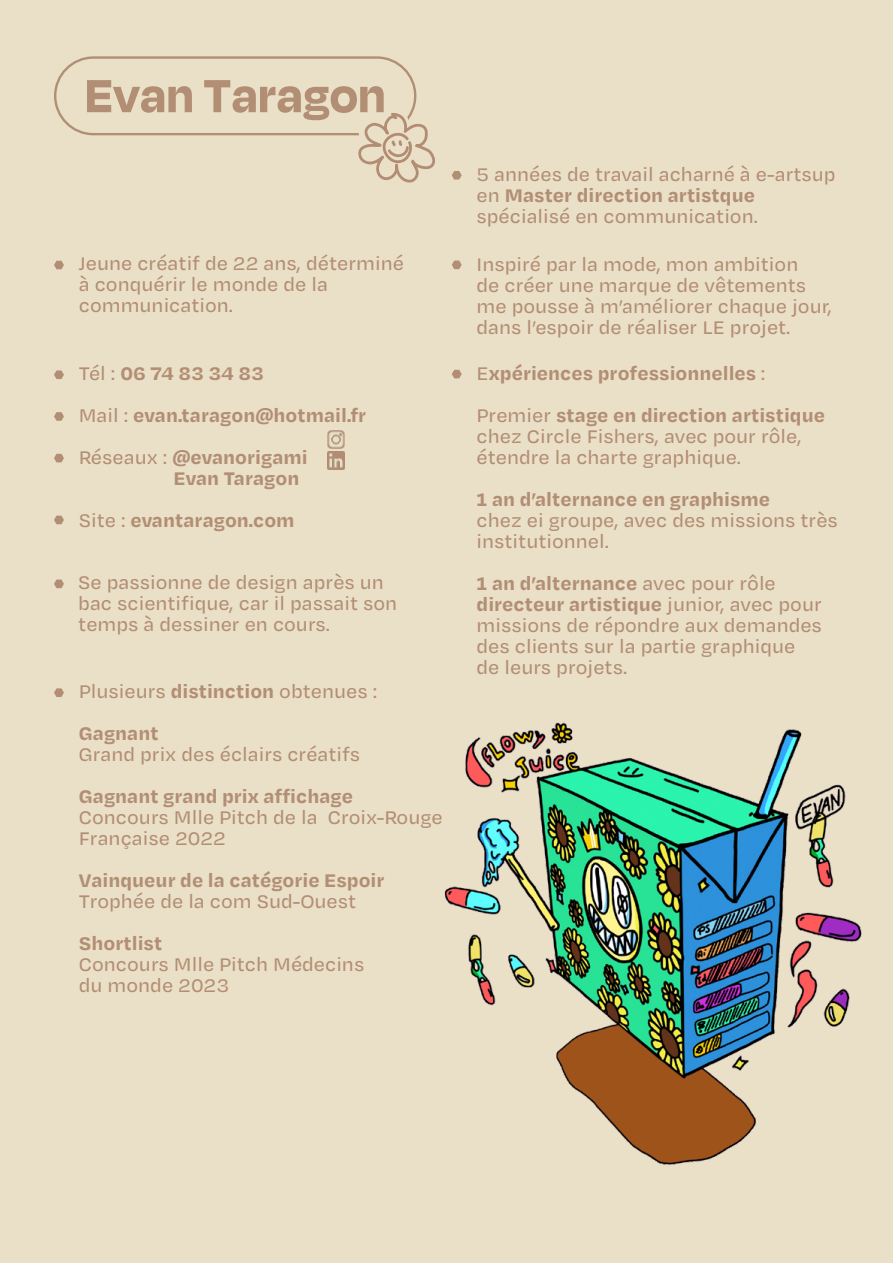
<style>
.page{position:relative;width:893px;height:1263px;background:#eae0c7}
.page>*{position:absolute;margin:0;border:0;box-sizing:border-box;transform-origin:0 0}
.t1{font:700 53.4px "Degular Display Demo";letter-spacing:.025em;color:#b28e75}
.t2{font:500 21px/21px "Degular Text";color:#b28e75}
.t3{font:700 21px/42px "Degular Text";color:#b28e75}
.s1{font-weight:500}
.s2{font-weight:700}
</style>
<div class="page">
<img style="left:444px;top:722px;width:418px;height:443px">
<div style="left:54px;top:56px;width:362px;height:79px;border:2px solid #b28e75;border-radius:38px"></div>
<svg style="left:54px;top:261px;width:10px;height:8px"></svg>
<svg style="left:54px;top:688px;width:10px;height:9px"></svg>
<svg style="left:452px;top:370px;width:10px;height:8px"></svg>
<svg style="left:54px;top:370px;width:10px;height:9px"></svg>
<svg style="left:54px;top:412px;width:10px;height:9px"></svg>
<svg style="left:54px;top:454px;width:10px;height:8px"></svg>
<svg style="left:54px;top:516px;width:10px;height:8px"></svg>
<svg style="left:54px;top:579px;width:10px;height:9px"></svg>
<svg style="left:452px;top:171px;width:10px;height:9px"></svg>
<svg style="left:452px;top:261px;width:10px;height:8px"></svg>
<img style="left:327px;top:431px;width:18px;height:17px">
<img style="left:327px;top:451px;width:18px;height:18px">
<svg style="left:356px;top:109px;width:79px;height:74px"></svg>
<h1 class="t1" style="left:85px;top:64px;width:301px">Evan Taragon</h1>
<p class="t2" style="left:79px;top:252px;width:327px">Jeune créatif de 22 ans, déterminé à conquérir le monde de la communication.</p>
<p class="t3" style="left:79px;top:351px;width:289px"><span class="s1">Tél :</span> 06 74 83 34 83<br><span class="s1">Mail :</span> evan.taragon@hotmail.fr<br><span class="s1">Réseaux :</span> @evanorigami</p>
<p class="t3" style="left:79px;top:456px;width:222px;text-align:right">Evan Taragon<br><span class="s1">Site :</span> evantaragon.com</p>
<p class="t2" style="left:78px;top:571px;width:320px">Se passionne de design après un bac scientifique, car il passait son temps à dessiner en cours.</p>
<p class="t2" style="left:79px;top:669px;width:300px;line-height:42px">Plusieurs <span class="s2">distinction</span> obtenues :<br><span class="s2">Gagnant</span></p>
<p class="t2" style="left:79px;top:743px;width:283px">Grand prix des éclairs créatifs</p>
<p class="t3" style="left:79px;top:774px;width:276px">Gagnant grand prix affichage</p>
<p class="t2" style="left:79px;top:806px;width:365px">Concours Mlle Pitch de la Croix-Rouge<br>Française 2022</p>
<p class="t3" style="left:79px;top:858px;width:307px">Vainqueur de la catégorie Espoir</p>
<p class="t2" style="left:79px;top:890px;width:279px">Trophée de la com Sud-Ouest</p>
<p class="t3" style="left:79px;top:921px;width:85px">Shortlist</p>
<p class="t2" style="left:79px;top:953px;width:287px">Concours Mlle Pitch Médecins du monde 2023</p>
<p class="t2" style="left:477px;top:163px;width:361px">5 années de travail acharné à e-artsup en <span class="s2">Master direction artistque </span>spécialisé en communication.</p>
<p class="t2" style="left:477px;top:253px;width:357px">Inspiré par la mode, mon ambition<br>de créer une marque de vêtements me pousse à m’améliorer chaque jour, dans l’espoir de réaliser LE projet.</p>
<p class="t3" style="left:477px;top:351px;width:350px"><span class="s1">E</span>xpériences professionnelles <span class="s1">:<br>Premier</span> stage en direction artistique</p>
<p class="t2" style="left:477px;top:424px;width:327px">chez Circle Fishers, avec pour rôle, étendre la charte graphique.</p>
<p class="t3" style="left:477px;top:477px;width:295px">1 an d’alternance en graphisme</p>
<p class="t2" style="left:477px;top:508px;width:363px">chez ei groupe, avec des missions très institutionnel.</p>
<p class="t2" style="left:477px;top:571px;width:347px"><span class="s2">1 an d’alternance</span> avec pour rôle <span class="s2">directeur artistique</span> junior, avec pour missions de répondre aux demandes des clients sur la partie graphique de leurs projets.</p>
</div>
